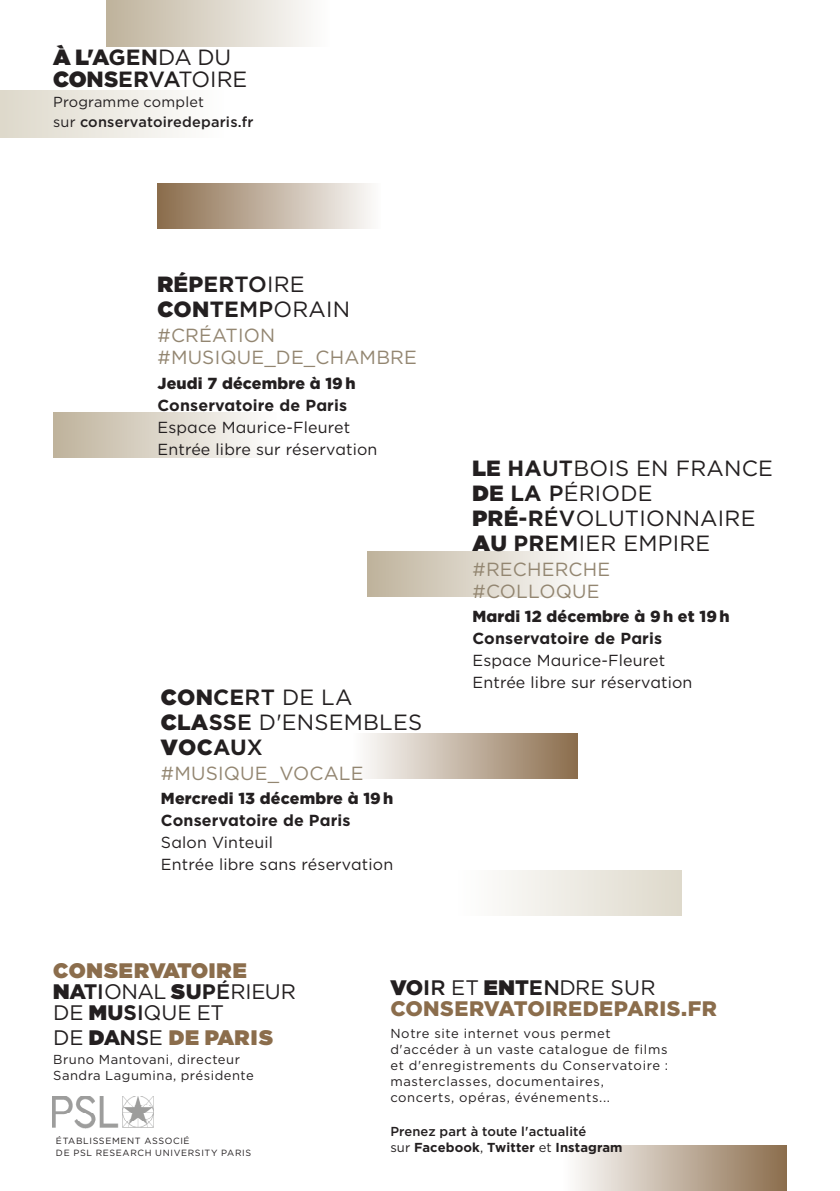
<style>
.page{position:relative;width:840px;height:1191px;background:#fff}
.page>*{position:absolute;margin:0;border:0;box-sizing:border-box;transform-origin:0 0}
.titre_agenda_automat{font:22px/22px "Gotham";letter-spacing:.01em;color:#231f20}
.titre_agenda_automat-2{font:900 22px "Gotham";color:#231f20}
.t1{font:21px "Gotham";letter-spacing:-.01em;color:#231f20}
.t2{font:900 21px "Gotham";letter-spacing:.035em;color:#8b6d4c}
.t3{font:900 21px "Gotham";letter-spacing:.015em;color:#8b6d4c}
.hashtag{font:19px/22px "Gotham";letter-spacing:.01em;color:#938671}
.évènement_agenda{font:16px/22px "Gotham";letter-spacing:.01em;color:#231f20}
.t4{font:500 14.4px/20px "Gotham";letter-spacing:.015em;color:#231f20}
.t5{font:13px/16px "Gotham";letter-spacing:.05em;color:#231f20}
.t6{font:500 13px/16px "Gotham";letter-spacing:.01em;color:#231f20}
.t7{font:9px/12px "Gotham";letter-spacing:.07em;color:#231f20}
.s1{font-weight:900}
.s2{font-weight:700}
.s3{font-weight:500}
.s4{font-weight:400}
.s5{font-style:inherit}
.s6{font-weight:400;color:#231f20}
.s7{color:#231f20}
.s8{font-weight:700;color:#231f20}
.s9{font-weight:500;color:#231f20}
</style>
<div class="page">
<div style="left:458px;top:870px;width:224px;height:46px;background:linear-gradient(to right,#fefefe,#ded9cb)"></div>
<div style="left:0;top:90px;width:224px;height:48px;background:linear-gradient(to right,#ddd8ca,#fefefe)"></div>
<img style="left:52px;top:1096px;width:102px;height:33px">
<div style="left:106px;top:0;width:223px;height:47px;background:linear-gradient(to right,#bfb29b,#fdfdfd)"></div>
<div style="left:367px;top:551px;width:224px;height:45px;background:linear-gradient(to right,#beb29b,#fdfdfd)"></div>
<div style="left:53px;top:412px;width:224px;height:46px;background:linear-gradient(to right,#bfb29b,#fdfdfd)"></div>
<div style="left:563px;top:1145px;width:224px;height:46px;background:linear-gradient(to right,#fefefe,#8c6e4d)"></div>
<div style="left:353px;top:733px;width:224px;height:45px;background:linear-gradient(to right,#fefefd,#8c6e4d)"></div>
<div style="left:157px;top:183px;width:224px;height:46px;background:linear-gradient(to right,#8a6c4b,#fcfcfb)"></div>
<h1 class="titre_agenda_automat" style="left:53px;top:46px;width:196px"><span class="s1">À L</span><span class="s1">'A</span><span class="s2">GEN</span>DA DU<br><span class="s1">CO</span><span class="s1">NS</span><span class="s2">ER</span><span class="s3">VA</span>TOIRE</h1>
<p class="t4" style="left:53px;top:92px;width:202px"><span class="s4">Programme complet<br>sur</span> conservatoiredeparis.fr</p>
<p class="titre_agenda_automat" style="left:157px;top:273px;width:149px"><span class="s1">R</span><span class="s1">ÉP</span><span class="s2">ER</span><span class="s3">TO</span>IRE</p>
<p class="titre_agenda_automat" style="left:157px;top:298px;width:194px"><span class="s1">C</span><span class="s1">ON</span><span class="s2">TE</span><span class="s3">MP</span>ORAIN</p>
<p class="hashtag" style="left:157px;top:324px;width:261px">#CRÉATION #MUSIQUE_DE_CHAMBRE</p>
<p class="évènement_agenda" style="left:157px;top:372px;width:221px"><span class="s1">Jeudi 7 décembre à 19 h<br></span><span class="s2">Conservatoire de Paris<br></span>Espace Maurice-Fleuret<br>Entrée libre sur réservation</p>
<p class="titre_agenda_automat" style="left:161px;top:685px;width:193px"><span class="s1">C</span><span class="s1">ON</span><span class="s2">CE</span><span class="s3">RT</span> DE LA</p>
<p class="titre_agenda_automat" style="left:161px;top:710px;width:262px"><span class="s1">C</span><span class="s1">LA</span><span class="s2">SS</span><span class="s3">E</span> D'ENSEMBLES</p>
<p class="titre_agenda_automat-2" style="left:161px;top:732px;width:103px"><span class="s5">V</span>OC<span class="s2">AU</span><span class="s3">X</span></p>
<p class="hashtag" style="left:161px;top:761px;width:204px">#MUSIQUE_VOCALE</p>
<p class="évènement_agenda" style="left:161px;top:787px;width:234px"><span class="s1">Mercredi 13 décembre à 19 h<br></span><span class="s2">Conservatoire de Paris<br></span>Salon Vinteuil<br>Entrée libre sans réservation</p>
<p class="titre_agenda_automat" style="left:472px;top:456px;width:302px"><span class="s1">L</span><span class="s1">E</span> <span class="s2">HA</span><span class="s3">UT</span>BOIS EN FRANCE</p>
<p class="titre_agenda_automat" style="left:472px;top:481px;width:181px"><span class="s1">D</span><span class="s1">E</span> <span class="s2">LA</span> <span class="s3">P</span>ÉRIODE</p>
<p class="titre_agenda_automat" style="left:472px;top:506px;width:284px"><span class="s1">P</span><span class="s1">RÉ</span><span class="s2">-R</span><span class="s3">ÉV</span>OLUTIONNAIRE</p>
<p class="titre_agenda_automat" style="left:472px;top:531px;width:239px"><span class="s1">A</span><span class="s1">U</span> <span class="s2">PR</span><span class="s3">EM</span>IER EMPIRE</p>
<p class="hashtag" style="left:472px;top:557px;width:139px">#RECHERCHE #COLLOQUE</p>
<p class="évènement_agenda" style="left:472px;top:605px;width:258px"><span class="s1">Mardi 12 décembre à 9 h et 19 h<br></span><span class="s2">Conservatoire de Paris<br></span>Espace Maurice-Fleuret<br>Entrée libre sur réservation</p>
<p class="t2" style="left:53px;top:955px;width:195px">CONSERVATOIRE</p>
<p class="t1" style="left:53px;top:977px;width:244px"><span class="s1">N</span><span class="s1">A</span><span class="s2">T</span><span class="s3">I</span>ONAL <span class="s1">S</span><span class="s1">U</span><span class="s2">P</span><span class="s3">É</span>RIEUR</p>
<p class="t1" style="left:53px;top:998px;width:172px">DE <span class="s1">M</span><span class="s1">U</span><span class="s2">S</span><span class="s3">I</span>QUE ET</p>
<p class="t2" style="left:53px;top:1022px;width:221px"><span class="s6">DE</span> <span class="s7">D</span><span class="s7">A</span><span class="s8">N</span><span class="s9">S</span><span class="s6">E</span> DE PARIS</p>
<p class="t5" style="left:53px;top:1051px;width:188px">Bruno Mantovani, directeur</p>
<p class="t5" style="left:53px;top:1067px;width:202px">Sandra Lagumina, présidente</p>
<p class="t7" style="left:56px;top:1134px;width:196px">ÉTABLISSEMENT ASSOCIÉ<br>DE PSL RESEARCH UNIVERSITY PARIS</p>
<p class="t1" style="left:390px;top:974px;width:267px"><span class="s1">V</span><span class="s1">O</span><span class="s2">I</span><span class="s3">R</span> ET <span class="s1">EN</span><span class="s1">T</span><span class="s2">E</span><span class="s3">N</span>DRE SUR</p>
<p class="t3" style="left:390px;top:994px;width:328px">CONSERVATOIREDEPARIS.FR</p>
<p class="t5" style="left:390px;top:1025px;width:279px">Notre site internet vous permet d'accéder à un vaste catalogue de films et d'enregistrements du Conservatoire : masterclasses, documentaires, concerts, opéras, événements...</p>
<p class="t6" style="left:390px;top:1123px;width:233px">Prenez part à toute l'actualité<br><span class="s4">sur</span> <span class="s2">Facebook</span><span class="s4">,</span> <span class="s2">Twitter</span> <span class="s4">et</span> <span class="s2">Instagram</span></p>
</div>
